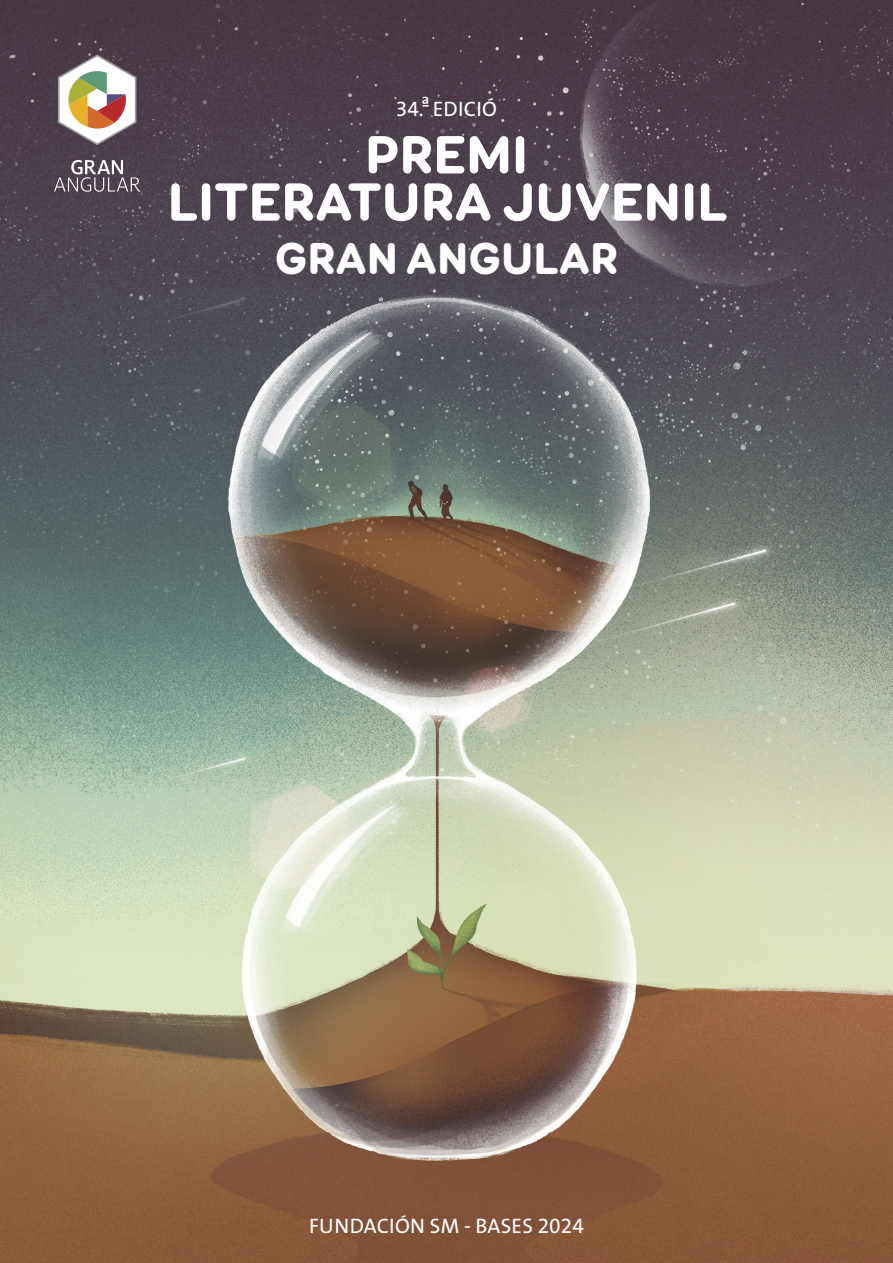
<style>
.page{position:relative;width:893px;height:1263px;background:#fff}
.page>*{position:absolute;margin:0;border:0;box-sizing:border-box;transform-origin:0 0}
.t1{font:900 54.15px/47.2px "Booster Next FY";color:#fff;text-align:center}
.t2{font:900 45px "Booster Next FY";color:#fff}
.t3{font:21px "The Sans B W5 Plain";letter-spacing:.015em;color:#fff}
</style>
<div class="page">
<img style="left:0;top:0;width:893px;height:1263px">
<svg style="left:54px;top:160px;width:86px;height:32px;background:#726872"></svg>
<svg style="left:58px;top:55px;width:78px;height:90px"></svg>
<p class="t3" style="left:396px;top:95px;width:103px">34.ª EDICIÓ</p>
<h1 class="t1" style="left:168px;top:131px;width:562px">PREMI<br>LITERATURA JUVENIL</h1>
<h2 class="t2" style="left:275px;top:229px;width:345px">GRAN ANGULAR</h2>
<p class="t3" style="left:309px;top:1212px;width:276px">FUNDACIÓN SM - BASES 2024</p>
</div>
